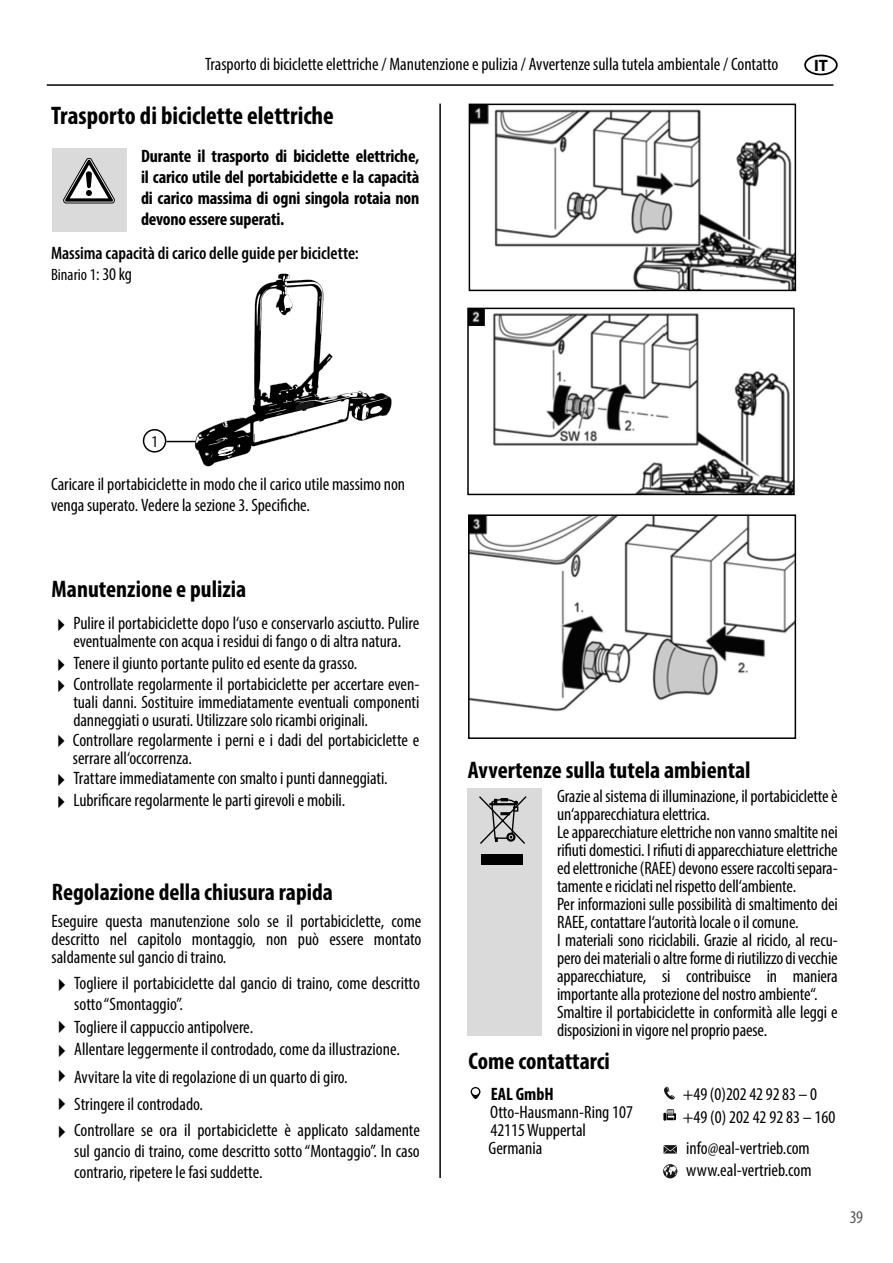
<style>
.page{position:relative;width:893px;height:1263px;background:#fff}
.page>*{position:absolute;margin:0;border:0;box-sizing:border-box;transform-origin:0 0}
.t1{font:700 condensed 25.5px "Myriad Pro";color:#000}
.t2{font:700 condensed 24px "Myriad Pro";color:#000}
.t3{font:condensed 18px/18px "Myriad Pro";letter-spacing:-.005em;color:#000}
.t4{font:700 condensed 18px/21px "Myriad Pro";letter-spacing:-.01em;color:#000;text-align:justify}
.t5{font:600 condensed 18px "Myriad Pro";color:#000}
.t6{font:condensed 18px "Myriad Pro";color:#575757}
.t7{font:condensed 16.5px "Myriad Pro";color:#000}
.t8{font:700 16.5px "Myriad Pro";color:#000}
.s1{font-size:18px}
</style>
<div class="page">
<hr style="left:47px;top:84px;width:786px;height:2px;background:#000">
<hr style="left:439px;top:104px;width:2px;height:1074px;background:#000">
<svg style="left:471px;top:1087px;width:9px;height:12px"></svg>
<div style="left:804px;top:55px;width:34px;height:20px;border:2px solid #000;border-radius:50%"></div>
<img style="left:472px;top:107px;width:321px;height:181px">
<div style="left:469px;top:104px;width:327px;height:187px;border:2px solid #000"></div>
<img style="left:470px;top:311px;width:322px;height:181px">
<div style="left:467px;top:308px;width:328px;height:187px;border:2px solid #000"></div>
<img style="left:471px;top:517px;width:322px;height:195px">
<div style="left:468px;top:514px;width:328px;height:225px;border:2px solid #000"></div>
<div style="left:467px;top:788px;width:75px;height:248px;background:#dadada"></div>
<svg style="left:479px;top:796px;width:48px;height:48px"></svg>
<div style="left:482px;top:854px;width:41px;height:11px;background:#000"></div>
<img style="left:193px;top:273px;width:199px;height:194px">
<div style="left:52px;top:148px;width:74px;height:84px;background:#dadada"></div>
<svg style="left:63px;top:158px;width:52px;height:45px"></svg>
<div style="left:143px;top:429px;width:23px;height:24px;border:2px solid #000;border-radius:50%"></div>
<hr style="left:166px;top:441px;width:30px;height:1px;background:#000">
<svg style="left:663px;top:1164px;width:14px;height:14px"></svg>
<svg style="left:663px;top:1145px;width:14px;height:8px"></svg>
<svg style="left:664px;top:1086px;width:11px;height:13px"></svg>
<svg style="left:663px;top:1109px;width:12px;height:12px"></svg>
<p class="t3" style="left:205px;top:55px;width:575px">Trasporto di biciclette elettriche / Manutenzione e pulizia / Avvertenze sulla tutela ambientale / Contatto</p>
<p class="t8" style="left:814px;top:55px;width:15px">IT</p>
<h1 class="t1" style="left:51px;top:99px;width:284px">Trasporto di biciclette elettriche</h1>
<p class="t4" style="left:141px;top:145px;width:280px">Durante il trasporto di biciclette elettriche, il carico utile del portabiciclette e la capacità di carico massima di ogni singola rotaia non devono essere superati.</p>
<p class="t5" style="left:51px;top:241px;width:309px">Massima capacità di carico delle guide per biciclette:</p>
<p class="t7" style="left:51px;top:264px;width:83px">Binario 1<span class="s1">: 30 kg</span></p>
<p class="t7" style="left:151px;top:432px;width:8px">1</p>
<p class="t3" style="left:51px;top:473px;width:356px;line-height:21px">Caricare il portabiciclette in modo che il carico utile massimo non venga superato. Vedere la sezione 3. Specifiche.</p>
<h2 class="t2" style="left:52px;top:574px;width:196px">Manutenzione e pulizia</h2>
<p class="t3" style="left:51px;top:614px;width:370px">✔ Pulire il portabiciclette dopo l‘uso e conservarlo asciutto. Pulire</p>
<p class="t3" style="left:73px;top:632px;width:329px">eventualmente con acqua i residui di fango o di altra natura.</p>
<p class="t3" style="left:51px;top:654px;width:308px">✔ Tenere il giunto portante pulito ed esente da grasso.</p>
<p class="t3" style="left:51px;top:675px;width:370px">✔ Controllate regolarmente il portabiciclette per accertare even-</p>
<p class="t3" style="left:73px;top:693px;width:347px">tuali danni. Sostituire immediatamente eventuali componenti danneggiati o usurati. Utilizzare solo ricambi originali.</p>
<p class="t3" style="left:51px;top:730px;width:370px">✔Controllare regolarmente i perni e i dadi del portabiciclette e</p>
<p class="t3" style="left:51px;top:769px;width:338px">✔ Trattare immediatamente con smalto i punti danneggiati.</p>
<p class="t3" style="left:51px;top:791px;width:296px">✔ Lubrificare regolarmente le parti girevoli e mobili.</p>
<p class="t3" style="left:73px;top:748px;width:121px">serrare all‘occorrenza.</p>
<h2 class="t2" style="left:52px;top:877px;width:283px">Regolazione della chiusura rapida</h2>
<p class="t3" style="left:52px;top:911px;width:371px;text-align:justify">Eseguire questa manutenzione solo se il portabiciclette, come descritto nel capitolo montaggio, non può essere montato saldamente sul gancio di traino.</p>
<p class="t3" style="left:52px;top:974px;width:369px">✔ Togliere il portabiciclette dal gancio di traino, come descritto</p>
<p class="t3" style="left:74px;top:995px;width:110px">sotto “Smontaggio”.</p>
<p class="t3" style="left:52px;top:1018px;width:203px">✔ Togliere il cappuccio antipolvere.</p>
<p class="t3" style="left:52px;top:1040px;width:349px">✔ Allentare leggermente il controdado, come da illustrazione.</p>
<p class="t3" style="left:52px;top:1067px;width:297px">✔ Avvitare la vite di regolazione di un quarto di giro.</p>
<p class="t3" style="left:52px;top:1095px;width:153px">✔ Stringere il controdado.</p>
<p class="t3" style="left:74px;top:1119px;width:347px;line-height:21px;text-align:justify">Controllare se ora il portabiciclette è applicato saldamente sul gancio di traino, come descritto sotto “Montaggio”. In caso contrario, ripetere le fasi suddette.</p>
<h2 class="t2" style="left:468px;top:754px;width:284px">Avvertenze sulla tutela ambiental</h2>
<p class="t3" style="left:557px;top:787px;width:282px">Grazie al sistema di illuminazione, il portabiciclette è un‘apparecchiatura elettrica.<br>Le apparecchiature elettriche non vanno smaltite nei rifiuti domestici. I rifiuti di apparecchiature elettriche ed elettroniche (RAEE) devono essere raccolti separa&shy;tamente e riciclati nel rispetto dell‘ambiente.<br>Per informazioni sulle possibilità di smaltimento dei RAEE, contattare l‘autorità locale o il comune.<br>I materiali sono riciclabili. Grazie al riciclo, al recu&shy;pero dei materiali o altre forme di riutilizzo di vecchie apparecchiature, si contribuisce in maniera importante alla protezione del nostro ambiente“.<br>Smaltire il portabiciclette in conformità alle leggi e disposizioni in vigore nel proprio paese.</p>
<h2 class="t2" style="left:468px;top:1046px;width:143px">Come contattarci</h2>
<p class="t4" style="left:491px;top:1083px;width:65px">EAL GmbH</p>
<p class="t3" style="left:488px;top:1103px;width:146px">Otto-Hausmann-Ring 107<br>42115 Wuppertal<br>Germania</p>
<p class="t3" style="left:683px;top:1082px;width:154px;line-height:23px">+49 (0)202 42 92 83 – 0 +49 (0) 202 42 92 83 – 160</p>
<p class="t3" style="left:686px;top:1137px;width:127px;line-height:21.9px">info@eal-vertrieb.com www.eal-vertrieb.com</p>
<p class="t6" style="left:850px;top:1206px;width:15px">39</p>
</div>
